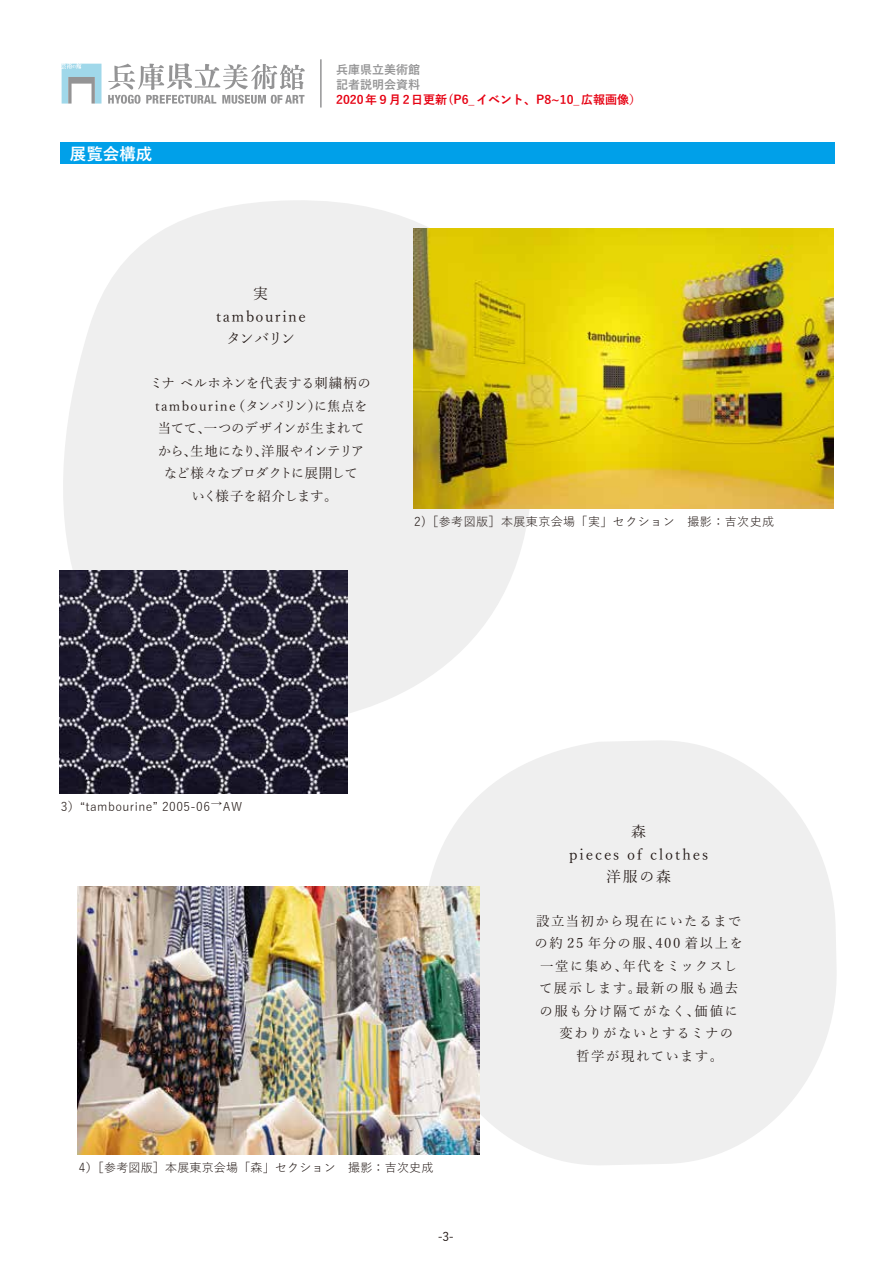
<style>
.page{position:relative;width:893px;height:1263px;background:#fff}
.page>*{position:absolute;margin:0;border:0;box-sizing:border-box;transform-origin:0 0}
.t1{font:700 16.5px "Yu Gothic";color:#fff}
.t2{font:15px/22.5px "Yu Mincho";letter-spacing:.13em;color:#221815;text-align:center}
.t3{font:15px/22.5px "Yu Mincho";letter-spacing:.11em;color:#221815;text-align:center}
.t4{font:13.5px/22.5px "Yu Mincho";letter-spacing:.095em;color:#221815;text-align:center}
.t5{font:13.5px "Yu Mincho";letter-spacing:-.045em;color:#221815}
.t6{font:13.5px "Yu Mincho";letter-spacing:.075em;color:#221815}
.t7{font:13.5px "Yu Mincho";letter-spacing:-.035em;color:#221815}
.t8{font:13.5px "Yu Mincho";letter-spacing:.02em;color:#221815}
.t9{font:13.5px "Yu Mincho";letter-spacing:-.02em;color:#221815}
.t10{font:12px "Yu Gothic";letter-spacing:.035em;color:#221815}
.t11{font:700 12px "Yu Gothic";color:#e60012}
.t12{font:12px "Yu Gothic";letter-spacing:.015em;color:#221815}
.t13{font:700 12px/15px "Yu Gothic";color:#949495}
.t14{font:500 12px "Yu Gothic";color:#221815}
</style>
<div class="page">
<svg style="left:421px;top:740px;width:416px;height:425px;fill:#efefef"></svg>
<svg style="left:63px;top:200px;width:487px;height:513px;fill:#efefef"></svg>
<img style="left:413px;top:228px;width:420px;height:280px">
<img style="left:77px;top:886px;width:402px;height:268px">
<img style="left:59px;top:570px;width:289px;height:224px">
<div style="left:60px;top:143px;width:774px;height:21px;background:#00a0e9"></div>
<hr style="left:320px;top:59px;width:2px;height:49px;background:#949495">
<svg style="left:108px;top:63px;width:197px;height:41px"></svg>
<svg style="left:62px;top:64px;width:40px;height:40px"></svg>
<p class="t1" style="left:70px;top:145px;width:84px">展覧会構成</p>
<p class="t13" style="left:336px;top:62px;width:86px">兵庫県立美術館記者説明会資料</p>
<p class="t11" style="left:336px;top:92px;width:306px">2020年９月2日更新(P6_イベント、P8~10_広報画像）</p>
<p class="t3" style="left:216px;top:281px;width:91px">実tambourineタンバリン</p>
<p class="t8" style="left:150px;top:371px;width:223px">ミナ ペルホネンを代表する刺繍柄の</p>
<p class="t6" style="left:155px;top:393px;width:214px">tambourine（タンバリン）に焦点を</p>
<p class="t9" style="left:158px;top:416px;width:208px">当てて、一つのデザインが生まれて</p>
<p class="t7" style="left:158px;top:438px;width:208px">から、生地になり、洋服やインテリア</p>
<p class="t5" style="left:164px;top:461px;width:196px">など様々なプロダクトに展開して</p>
<p class="t5" style="left:191px;top:483px;width:148px">いく様子を紹介します。</p>
<p class="t10" style="left:414px;top:511px;width:361px">2)［参考図版］本展東京会場「実」セクション　撮影：吉次史成</p>
<p class="t10" style="left:61px;top:796px;width:183px">3）“tambourine” 2005-06→AW</p>
<p class="t2" style="left:569px;top:819px;width:140px">森<br>pieces of clothes洋服の森</p>
<p class="t4" style="left:534px;top:908px;width:210px">設立当初から現在にいたるまでの約 25 年分の服、400 着以上を一堂に集め、年代をミックスして展示します。最新の服も過去の服も分け隔てがなく、価値に　変わりがないとするミナの<br>　哲学が現れています。</p>
<p class="t12" style="left:79px;top:1156px;width:356px">4）［参考図版］本展東京会場「森」セクション　撮影：吉次史成</p>
<p class="t14" style="left:438px;top:1225px;width:18px">-3-</p>
</div>
